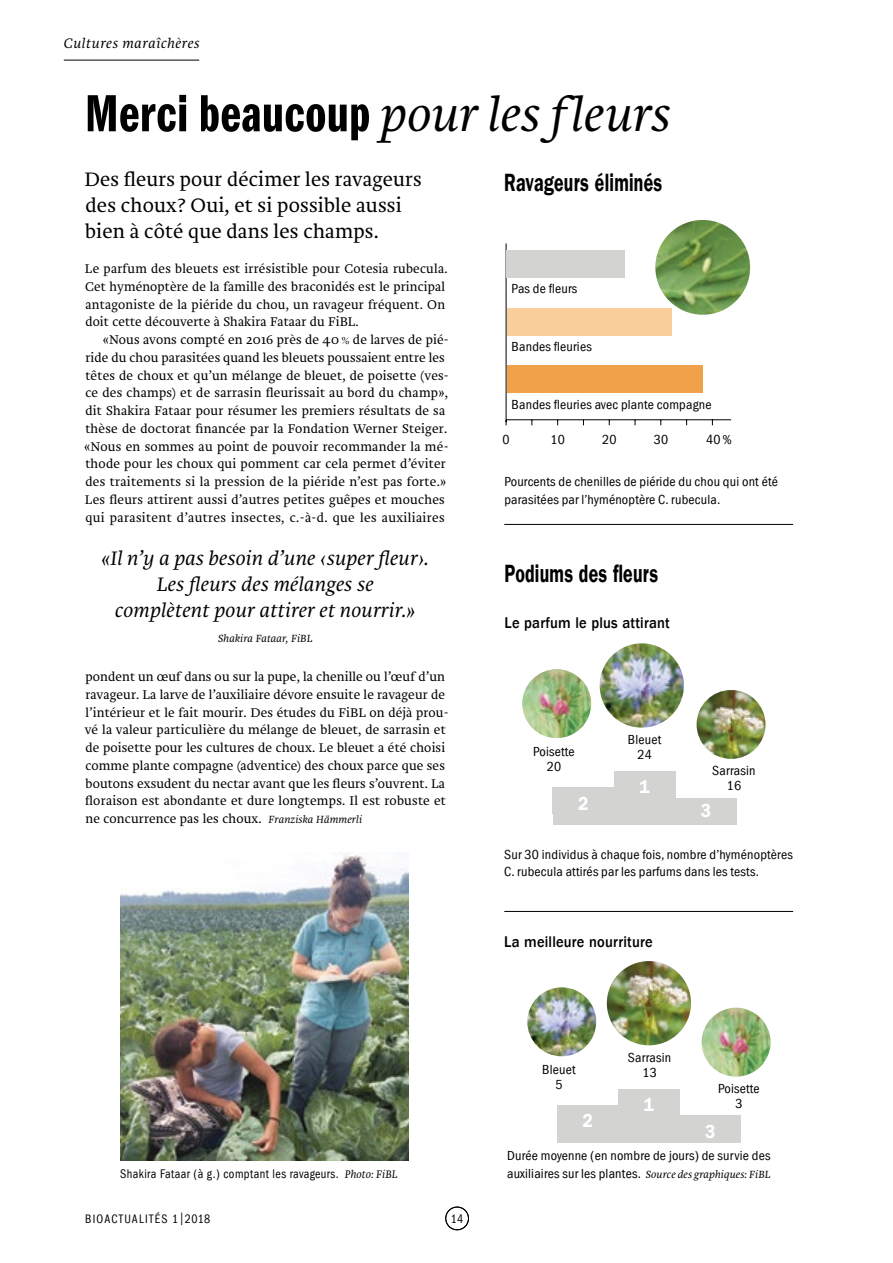
<style>
.page{position:relative;width:893px;height:1263px;background:#fff}
.page>*{position:absolute;margin:0;border:0;box-sizing:border-box;transform-origin:0 0}
.t1{font:54.15px "Franklin Gothic LT Com Dm Cm";letter-spacing:.015em;color:#000}
.t2{font:25.05px "Franklin Gothic LT Com Dm";letter-spacing:.015em;color:#000;scale:.7 1}
.t3{font:300 20.25px/26.1px "Brioni Pro";letter-spacing:.01em;color:#000}
.t4{font:italic 300 20.25px/26.1px "Brioni Pro";letter-spacing:.01em;color:#000;text-align:center}
.t5{font:18.9px "Franklin Gothic LT Com Dm";color:#fff;scale:.9 1}
.t6{font:500 15.6px "Franklin Gothic LT Com";letter-spacing:.015em;color:#000;scale:.9 1}
.t7{font:italic 300 14.25px "Brioni Pro";letter-spacing:.04em;color:#000}
.t8{font:condensed 13.5px/15px "Franklin Gothic LT Com";letter-spacing:.015em;color:#000;text-align:center}
.t9{font:300 13.2px/17.7px "Brioni Pro";letter-spacing:.015em;color:#000}
.t10{font:condensed 12.9px "Franklin Gothic LT Com";letter-spacing:.035em;color:#000;scale:.95 1}
.t11{font:condensed 12.6px "Franklin Gothic LT Com";letter-spacing:.11em;color:#000;scale:.95 1}
.t12{font:italic 300 10.8px "Brioni Pro";letter-spacing:.01em;color:#000}
.s1{font-family:"Brioni Pro";font-weight:300;font-style:italic;font-size:49.5px}
.s2{font-style:italic;font-size:10.8px}
.s3{font-family:"Brioni Pro";font-weight:300;font-style:italic;font-stretch:normal;font-size:11.4px}
.s4{font-family:"Brioni Pro";font-weight:300;font-style:italic;font-stretch:normal;font-size:10.8px}
</style>
<div class="page">
<div style="left:445px;top:1207px;width:24px;height:23px;border:1px solid #000;border-radius:50%"></div>
<img style="left:120px;top:852px;width:288px;height:308px">
<div style="left:557px;top:1119px;width:184px;height:23px;background:#d3d3d2"></div>
<div style="left:553px;top:807px;width:183px;height:17px;background:#d3d3d2"></div>
<div style="left:557px;top:1105px;width:61px;height:27px;background:#d3d3d2"></div>
<div style="left:553px;top:787px;width:61px;height:27px;background:#d3d3d2"></div>
<div style="left:679px;top:1115px;width:62px;height:27px;background:#d3d3d2"></div>
<div style="left:675px;top:798px;width:61px;height:27px;background:#d3d3d2"></div>
<div style="left:618px;top:1089px;width:61px;height:40px;background:#d3d3d2"></div>
<div style="left:614px;top:771px;width:61px;height:41px;background:#d3d3d2"></div>
<img style="left:607px;top:961px;width:84px;height:84px;border-radius:42px">
<img style="left:697px;top:690px;width:68px;height:69px;border-radius:34px">
<img style="left:527px;top:987px;width:69px;height:69px;border-radius:34px">
<img style="left:600px;top:643px;width:84px;height:84px;border-radius:42px">
<img style="left:702px;top:1008px;width:68px;height:68px;border-radius:34px">
<img style="left:522px;top:669px;width:69px;height:69px;border-radius:34px">
<hr style="left:506px;top:419px;width:225px;height:1px;background:#000">
<hr style="left:506px;top:243px;width:1px;height:182px;background:#000">
<div style="left:507px;top:250px;width:118px;height:28px;background:#d3d3d2"></div>
<div style="left:507px;top:308px;width:165px;height:27px;background:#facf9c"></div>
<div style="left:507px;top:365px;width:195px;height:28px;background:#f0a24b"></div>
<img style="left:655px;top:220px;width:95px;height:95px;border-radius:47px">
<hr style="left:504px;top:524px;width:289px;height:1px;background:#000">
<hr style="left:504px;top:911px;width:289px;height:1px;background:#000">
<hr style="left:64px;top:60px;width:135px;height:1px;background:#000">
<p class="t7" style="left:64px;top:33px;width:137px">Cultures maraîchères</p>
<h1 class="t1" style="left:85px;top:84px;width:587px">Merci beaucoup <span class="s1">pour les fleurs</span></h1>
<h3 class="t3" style="left:84px;top:166px;width:339px">Des fleurs pour décimer les ravageurs des choux? Oui, et si possible aussi bien à côté que dans les champs.</h3>
<p class="t9" style="left:85px;top:260px;width:364px">Le parfum des bleuets est irrésistible pour Cotesia rubecula.<br>Cet hyménoptère de la famille des braconidés est le principal antagoniste de la piéride du chou, un ravageur fréquent. On doit cette découverte à Shakira Fataar du FiBL.</p>
<p class="t9" style="left:84px;top:331px;width:366px;text-indent:19px">«Nous avons compté en 2016 près de 40 % de larves de pié&shy;ride du chou parasitées quand les bleuets poussaient entre les têtes de choux et qu’un mélange de bleuet, de poisette (ves&shy;ce des champs) et de sarrasin fleurissait au bord du champ», dit Shakira Fataar pour résumer les premiers résultats de sa thèse de doctorat financée par la Fondation Werner Steiger. «Nous en sommes au point de pouvoir recommander la mé&shy;thode pour les choux qui pomment car cela permet d’éviter des traitements si la pression de la piéride n’est pas forte.» Les fleurs attirent aussi d’autres petites guêpes et mouches qui parasitent d’autres insectes, c.-à-d. que les auxiliaires</p>
<h2 class="t2" style="left:504px;top:167px;width:227px">Ravageurs éliminés</h2>
<p class="t8" style="left:512px;top:281px;width:67px">Pas de fleurs</p>
<p class="t8" style="left:512px;top:339px;width:82px">Bandes fleuries</p>
<p class="t8" style="left:512px;top:397px;width:202px">Bandes fleuries avec plante compagne</p>
<p class="t8" style="left:502px;top:432px;width:9px">0</p>
<p class="t8" style="left:550px;top:432px;width:16px">10</p>
<p class="t8" style="left:602px;top:432px;width:16px">20</p>
<p class="t8" style="left:654px;top:432px;width:16px">30</p>
<p class="t8" style="left:706px;top:432px;width:28px">40%</p>
<p class="t8" style="left:504px;top:473px;width:275px;line-height:17.7px;text-align:left">Pourcents de chenilles de piéride du chou qui ont été parasitées par l’hyménoptère C. rubecula.</p>
<h3 class="t4" style="left:101px;top:545px;width:329px">«Il n’y a pas besoin d’une ‹super fleur›.<br>Les fleurs des mélanges se<br>complètent pour attirer et nourrir.»</h3>
<p class="t12" style="left:218px;top:631px;width:96px">Shakira Fataar, FiBL</p>
<p class="t9" style="left:85px;top:668px;width:365px">pondent un œuf dans ou sur la pupe, la chenille ou l’œuf d’un ravageur. La larve de l’auxiliaire dévore ensuite le ravageur de l’intérieur et le fait mourir. Des études du FiBL on déjà prou&shy;vé la valeur particulière du mélange de bleuet, de sarrasin et de poisette pour les cultures de choux. Le bleuet a été choisi comme plante compagne (adventice) des choux parce que ses boutons exsudent du nectar avant que les fleurs s’ouvrent. La floraison est abondante et dure longtemps. Il est robuste et ne concurrence pas les choux. <span class="s2">Franziska Hämmerli</span></p>
<h2 class="t2" style="left:505px;top:559px;width:221px">Podiums des fleurs</h2>
<p class="t6" style="left:505px;top:614px;width:185px">Le parfum le plus attirant</p>
<p class="t8" style="left:533px;top:744px;width:43px">Poisette<br>20</p>
<h3 class="t5" style="left:578px;top:792px;width:13px">2</h3>
<p class="t8" style="left:628px;top:732px;width:35px">Bleuet<br>24</p>
<h3 class="t5" style="left:639px;top:775px;width:13px">1</h3>
<p class="t8" style="left:712px;top:763px;width:45px">Sarrasin<br>16</p>
<h3 class="t5" style="left:701px;top:800px;width:13px">3</h3>
<p class="t8" style="left:504px;top:845px;width:290px;line-height:17.7px;text-align:left">Sur 30 individus à chaque fois, nombre d’hyménoptères<br>C. rubecula attirés par les parfums dans les tests.</p>
<p class="t6" style="left:504px;top:933px;width:166px">La meilleure nourriture</p>
<p class="t10" style="left:120px;top:1166px;width:294px">Shakira Fataar (à g.) comptant les ravageurs. <span class="s3">Photo: FiBL</span></p>
<p class="t11" style="left:85px;top:1212px;width:133px">BIOACTUALITÉS 1|2018</p>
<p class="t11" style="left:451px;top:1211px;width:15px">14</p>
<p class="t8" style="left:542px;top:1062px;width:35px">Bleuet<br>5</p>
<h3 class="t5" style="left:583px;top:1109px;width:13px">2</h3>
<p class="t8" style="left:628px;top:1050px;width:45px">Sarrasin<br>13</p>
<h3 class="t5" style="left:644px;top:1093px;width:13px">1</h3>
<p class="t8" style="left:718px;top:1081px;width:43px">Poisette<br>3</p>
<h3 class="t5" style="left:705px;top:1120px;width:13px">3</h3>
<p class="t8" style="left:507px;top:1147px;width:265px;line-height:17.7px;text-align:left">Durée moyenne (en nombre de jours) de survie des auxiliaires sur les plantes. <span class="s4">Source des graphiques: FiBL</span></p>
</div>
